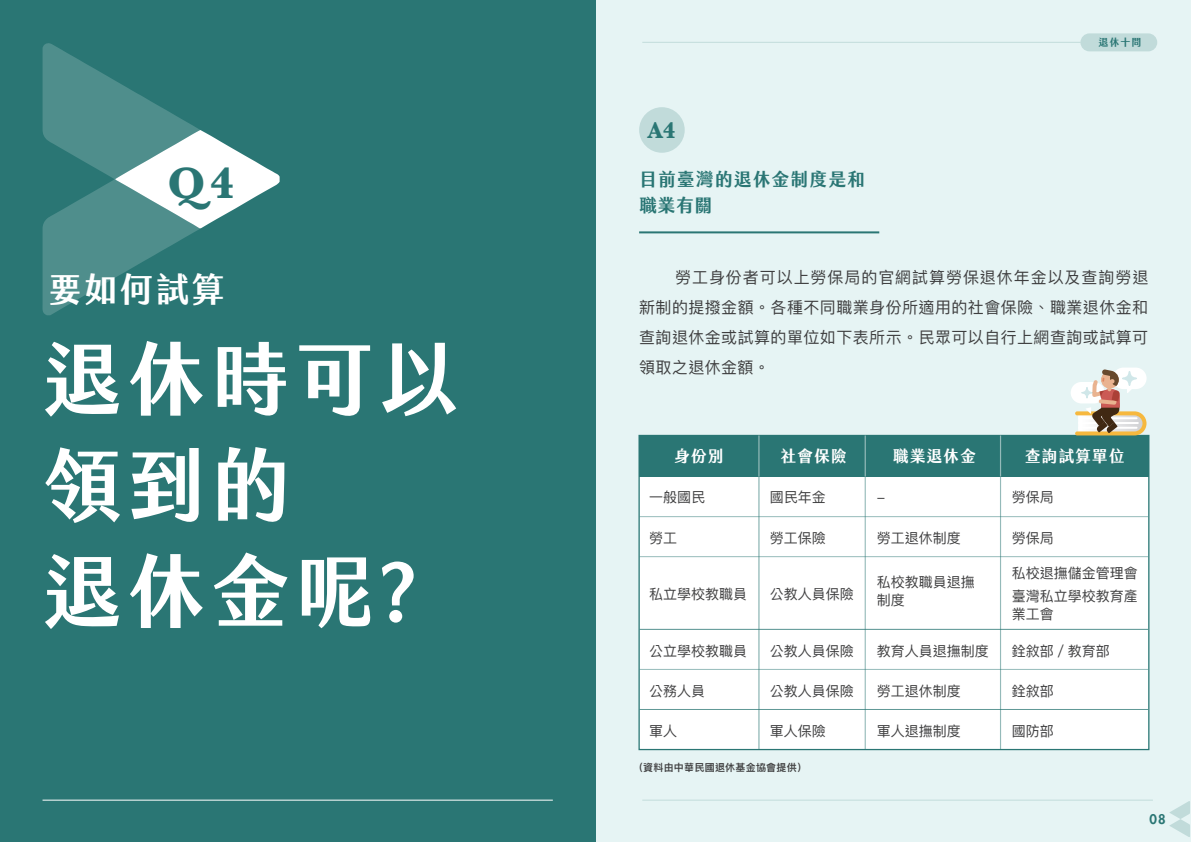
<style>
.page{position:relative;width:1191px;height:842px;background:#fff}
.page>*{position:absolute;margin:0;border:0;box-sizing:border-box;transform-origin:0 0}
.t1{font:80px/106.2px "jf jinxuan fresh 2.2 bold";letter-spacing:.05em;color:#fff}
.t2{font:700 45.6px "Baskerville";color:#2a7674}
.t3{font:34px "jf jinxuan fresh 2.2 bold";letter-spacing:.05em;color:#fff}
.t4{font:700 23.6px "Baskerville";color:#2a7674}
.t5{font:18px/26px "jf jinxuan fresh 2.2 bold";letter-spacing:.05em;color:#2a7674}
.t6{font:16px/30px "Ping Fang TC";letter-spacing:.025em;color:#3e3e3f;text-align:justify}
.t7{font:16px "jf jinxuan fresh 2.2 bold";letter-spacing:.05em;color:#fff}
.t8{font:14px/18px "Ping Fang TC";color:#3e3e3f}
.t9{font:800 13px "Futura Std";color:#2a7674}
.t10{font:600 10px "Ping Fang TC";letter-spacing:.025em;color:#3e3e3f}
.t11{font:10px "jf jinxuan fresh 2.2 bold";color:#2a7674}
</style>
<div class="page">
<div style="left:595px;top:0;width:596px;height:842px;background:#e6f4f4"></div>
<div style="left:0;top:0;width:595px;height:842px;background:#2a7674"></div>
<hr style="left:43px;top:800px;width:510px;height:1px;background:#fff">
<svg style="left:43px;top:43px;width:157px;height:272px;fill:#4f8e8c"></svg>
<svg style="left:115px;top:130px;width:165px;height:98px"></svg>
<svg style="left:1169px;top:801px;width:21px;height:36px"></svg>
<hr style="left:642px;top:800px;width:510px;height:1px;background:#2a7674">
<div style="left:1080px;top:33px;width:77px;height:18px;background:#c1dbda;border-radius:9px"></div>
<hr style="left:642px;top:42px;width:438px;height:1px;background:#2a7674">
<hr style="left:639px;top:231px;width:240px;height:2px;background:#2a7674">
<div style="left:639px;top:107px;width:45px;height:46px;background:#c1dbda;border-radius:50%"></div>
<div style="left:638px;top:435px;width:511px;height:315px;background:#fff;border:1px solid #2a7674"></div>
<div style="left:639px;top:435px;width:509px;height:42px;background:#2a7674"></div>
<hr style="left:758px;top:438px;width:1px;height:311px;background:#2a7674">
<hr style="left:1000px;top:435px;width:1px;height:42px;background:#fff">
<hr style="left:864px;top:435px;width:2px;height:42px;background:#fff">
<hr style="left:758px;top:435px;width:1px;height:42px;background:#fff">
<hr style="left:639px;top:516px;width:509px;height:1px;background:#2a7674">
<hr style="left:639px;top:556px;width:509px;height:1px;background:#2a7674">
<hr style="left:639px;top:629px;width:509px;height:1px;background:#2a7674">
<hr style="left:639px;top:669px;width:509px;height:1px;background:#2a7674">
<hr style="left:639px;top:709px;width:509px;height:1px;background:#2a7674">
<hr style="left:864px;top:477px;width:1px;height:272px;background:#2a7674">
<hr style="left:1000px;top:477px;width:1px;height:272px;background:#2a7674">
<div style="left:1070px;top:382px;width:34px;height:21px;background:#fff;border-radius:11px"></div>
<svg style="left:1075px;top:368px;width:71px;height:67px"></svg>
<svg style="left:1122px;top:372px;width:14px;height:13px"></svg>
<div style="left:1122px;top:371px;width:15px;height:15px;border:2px solid #d0e7e9;border-radius:50%"></div>
<svg style="left:1081px;top:387px;width:11px;height:11px"></svg>
<div style="left:1081px;top:387px;width:11px;height:11px;border:1px solid #d0e7e9;border-radius:50%"></div>
<h2 class="t2" style="left:167px;top:151px;width:69px">Q4</h2>
<h3 class="t3" style="left:48px;top:270px;width:178px">要如何試算</h3>
<h1 class="t1" style="left:43px;top:330px;width:418px">退休時可以領到的<br>退休金呢?</h1>
<h3 class="t4" style="left:647px;top:114px;width:29px">A4</h3>
<p class="t5" style="left:639px;top:167px;width:228px">目前臺灣的退休金制度是和職業有關</p>
<p class="t11" style="left:1098px;top:37px;width:44px">退休十問</p>
<p class="t6" style="left:639px;top:262px;width:511px;text-indent:36px">勞工身份者可以上勞保局的官網試算勞保退休年金以及查詢勞退新制的提撥金額。各種不同職業身份所適用的社會保險、職業退休金和查詢退休金或試算的單位如下表所示。民眾可以自行上網查詢或試算可領取之退休金額。</p>
<p class="t7" style="left:674px;top:447px;width:51px">身份別</p>
<p class="t7" style="left:780px;top:447px;width:68px">社會保險</p>
<p class="t7" style="left:893px;top:447px;width:85px">職業退休金</p>
<p class="t7" style="left:1024px;top:447px;width:101px">查詢試算單位</p>
<p class="t8" style="left:769px;top:488px;width:57px">國民年金</p>
<p class="t8" style="left:876px;top:488px;width:10px">-</p>
<p class="t8" style="left:876px;top:529px;width:85px">勞工退休制度</p>
<p class="t8" style="left:876px;top:573px;width:99px">私校教職員退撫制度</p>
<p class="t8" style="left:876px;top:641px;width:113px">教育人員退撫制度</p>
<p class="t8" style="left:876px;top:681px;width:85px">勞工退休制度</p>
<p class="t8" style="left:876px;top:722px;width:85px">軍人退撫制度</p>
<p class="t8" style="left:649px;top:488px;width:57px">一般國民</p>
<p class="t8" style="left:649px;top:529px;width:29px">勞工</p>
<p class="t8" style="left:769px;top:529px;width:57px">勞工保險</p>
<p class="t8" style="left:649px;top:585px;width:99px">私立學校教職員</p>
<p class="t8" style="left:769px;top:585px;width:85px">公教人員保險</p>
<p class="t8" style="left:649px;top:641px;width:99px">公立學校教職員</p>
<p class="t8" style="left:649px;top:681px;width:57px">公務人員</p>
<p class="t8" style="left:649px;top:722px;width:29px">軍人</p>
<p class="t8" style="left:769px;top:722px;width:57px">軍人保險</p>
<p class="t8" style="left:769px;top:641px;width:85px">公教人員保險</p>
<p class="t8" style="left:769px;top:681px;width:85px">公教人員保險</p>
<p class="t10" style="left:639px;top:761px;width:169px">(資料由中華民國退休基金協會提供）</p>
<p class="t8" style="left:1012px;top:488px;width:43px">勞保局</p>
<p class="t8" style="left:1012px;top:529px;width:43px">勞保局</p>
<p class="t8" style="left:1012px;top:562px;width:127px;line-height:22.5px">私校退撫儲金管理會臺灣私立學校教育產</p>
<p class="t8" style="left:1012px;top:605px;width:43px">業工會</p>
<p class="t8" style="left:1012px;top:641px;width:99px">銓敘部／教育部</p>
<p class="t8" style="left:1012px;top:681px;width:43px">銓敘部</p>
<p class="t8" style="left:1012px;top:722px;width:43px">國防部</p>
<p class="t9" style="left:1149px;top:811px;width:18px">08</p>
</div>
